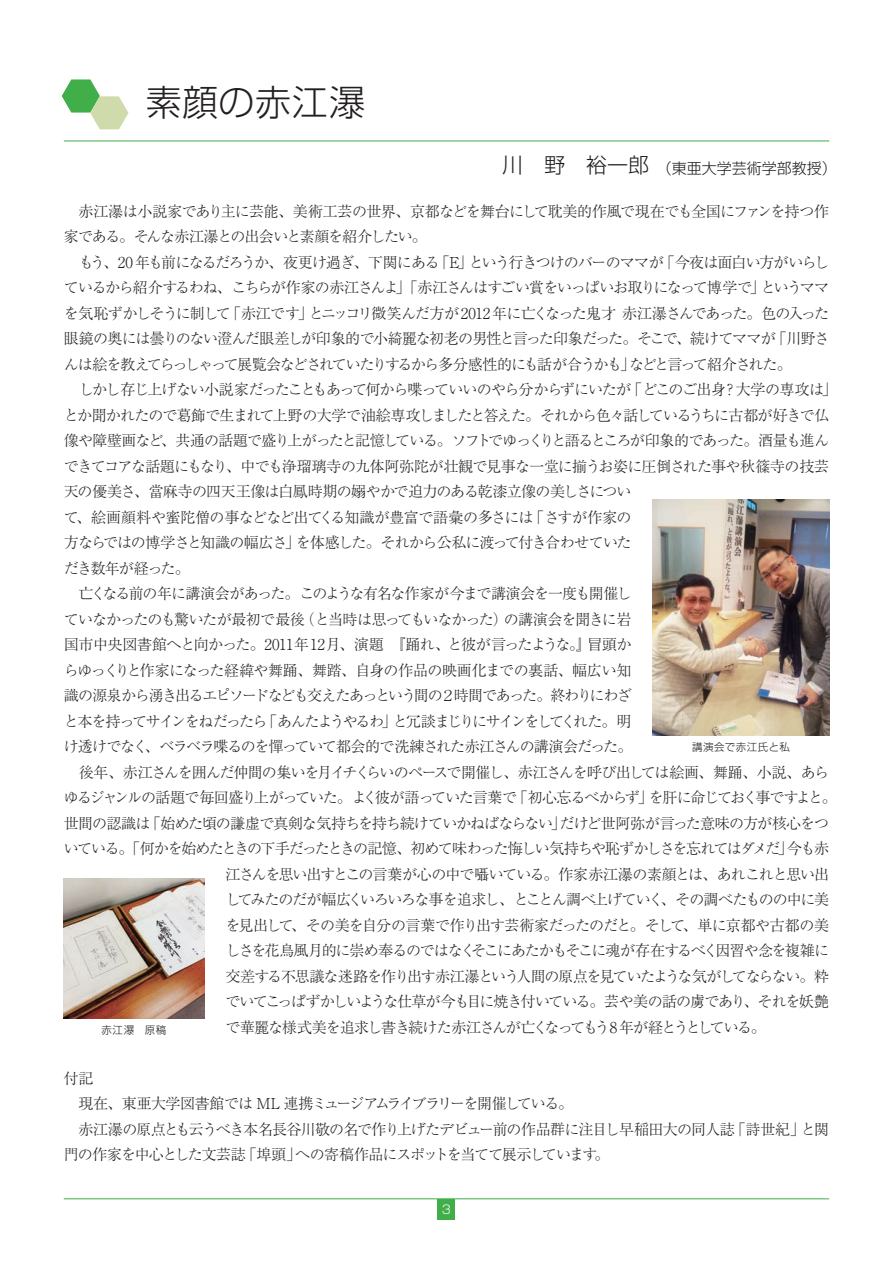
<style>
.page{position:relative;width:893px;height:1263px;background:#fff}
.page>*{position:absolute;margin:0;border:0;box-sizing:border-box;transform-origin:0 0}
.t1{font:300 36px "Shin Go Pro";letter-spacing:.02em;color:#231f20}
.t2{font:300 15px/25.5px "Ryumin Pro";letter-spacing:-.07em;color:#231f20}
.t3{font:300 15px "Ryumin Pro";letter-spacing:-.04em;color:#231f20}
.t4{font:300 15px "Ryumin Pro";letter-spacing:-.095em;color:#231f20}
.t5{font:300 15px "Ryumin Pro";letter-spacing:-.035em;color:#231f20}
.t6{font:300 15px "Ryumin Pro";letter-spacing:-.05em;color:#231f20}
.t7{font:300 15px "Ryumin Pro";letter-spacing:-.1em;color:#231f20}
.t8{font:300 15px "Ryumin Pro";letter-spacing:-.09em;color:#231f20}
.t9{font:300 15px "Ryumin Pro";letter-spacing:-.115em;color:#231f20}
.t10{font:300 15px "Ryumin Pro";letter-spacing:-.025em;color:#231f20}
.t11{font:300 15px "Shin Go Pro";color:#231f20}
.t12{font:300 12px "Shin Go Pro";color:#fff}
.t13{font:300 10.5px "Shin Go Pro";letter-spacing:.055em;color:#231f20}
.s1{font-size:21px}
</style>
<div class="page">
<hr style="left:64px;top:141px;width:765px;height:1px;background:#40ae49">
<svg style="left:62px;top:79px;width:66px;height:50px"></svg>
<img style="left:653px;top:500px;width:176px;height:235px">
<img style="left:64px;top:878px;width:140px;height:140px">
<div style="left:438px;top:1199px;width:17px;height:21px;background:#40ae49"></div>
<hr style="left:64px;top:1198px;width:765px;height:1px;background:#40ae49">
<h1 class="t1" style="left:146px;top:73px;width:221px">素顔の赤江瀑</h1>
<p class="t11" style="left:502px;top:155px;width:336px"><span class="s1">川 野 裕一郎</span>（東亜大学芸術学部教授）</p>
<p class="t3" style="left:64px;top:199px;width:767px">　赤江瀑は小説家であり主に芸能、美術工芸の世界、京都などを舞台にして耽美的作風で現在でも全国にファンを持つ作</p>
<p class="t2" style="left:64px;top:223px;width:365px">家である。そんな赤江瀑との出会いと素顔を紹介したい。</p>
<p class="t2" style="left:64px;top:248px;width:767px">　もう、20 年も前になるだろうか、夜更け過ぎ、下関にある「E」という行きつけのバーのママが「今夜は面白い方がいらし</p>
<p class="t2" style="left:64px;top:274px;width:767px">ているから紹介するわね、こちらが作家の赤江さんよ」「赤江さんはすごい賞をいっぱいお取りになって博学で」というママ</p>
<p class="t2" style="left:64px;top:299px;width:767px">を気恥ずかしそうに制して「赤江です」とニッコリ微笑んだ方が 2012 年に亡くなった鬼才赤江瀑さんであった。色の入った</p>
<p class="t2" style="left:64px;top:325px;width:767px">眼鏡の奥には曇りのない澄んだ眼差しが印象的で小綺麗な初老の男性と言った印象だった。そこで、続けてママが「川野さ</p>
<p class="t4" style="left:64px;top:352px;width:729px">んは絵を教えてらっしゃって展覧会などされていたりするから多分感性的にも話が合うかも」などと言って紹介された。</p>
<p class="t2" style="left:64px;top:376px;width:774px">　しかし存じ上げない小説家だったこともあって何から喋っていいのやら分からずにいたが「どこのご出身？大学の専攻は」</p>
<p class="t2" style="left:64px;top:401px;width:767px">とか聞かれたので葛飾で生まれて上野の大学で油絵専攻しましたと答えた。それから色々話しているうちに古都が好きで仏</p>
<p class="t8" style="left:64px;top:429px;width:767px">像や障壁画など、共通の話題で盛り上がったと記憶している。ソフトでゆっくりと語るところが印象的であった。酒量も進ん</p>
<p class="t3" style="left:64px;top:454px;width:767px">できてコアな話題にもなり、中でも浄瑠璃寺の九体阿弥陀が壮観で見事な一堂に揃うお姿に圧倒された事や秋篠寺の技芸</p>
<p class="t6" style="left:64px;top:480px;width:569px">天の優美さ、當麻寺の四天王像は白鳳時期の嫋やかで迫力のある乾漆立像の美しさについ</p>
<p class="t10" style="left:64px;top:505px;width:569px">て、絵画顔料や蜜陀僧の事などなど出てくる知識が豊富で語彙の多さには「さすが作家の</p>
<p class="t2" style="left:64px;top:529px;width:569px">方ならではの博学さと知識の幅広さ」を体感した。それから公私に渡って付き合わせていた</p>
<p class="t2" style="left:64px;top:554px;width:127px">だき数年が経った。</p>
<p class="t2" style="left:64px;top:580px;width:569px">　亡くなる前の年に講演会があった。このような有名な作家が今まで講演会を一度も開催し</p>
<p class="t2" style="left:64px;top:605px;width:569px">ていなかったのも驚いたが最初で最後（と当時は思ってもいなかった）の講演会を聞きに岩</p>
<p class="t5" style="left:64px;top:633px;width:569px">国市中央図書館へと向かった。2011年12月、演題　『踊れ､と彼が言ったような｡』冒頭か</p>
<p class="t5" style="left:64px;top:658px;width:569px">らゆっくりと作家になった経緯や舞踊、舞踏、自身の作品の映画化までの裏話、幅広い知</p>
<p class="t4" style="left:64px;top:684px;width:569px">識の源泉から湧き出るエピソードなども交えたあっという間の２時間であった。終わりにわざ</p>
<p class="t9" style="left:64px;top:709px;width:569px">と本を持ってサインをねだったら「あんたようやるわ」と冗談まじりにサインをしてくれた。明</p>
<p class="t2" style="left:64px;top:733px;width:570px">け透けでなく、ベラベラ喋るのを憚っていて都会的で洗練された赤江さんの講演会だった。</p>
<p class="t2" style="left:64px;top:758px;width:767px">　後年、赤江さんを囲んだ仲間の集いを月イチくらいのペースで開催し、赤江さんを呼び出しては絵画、舞踊、小説、あら</p>
<p class="t2" style="left:64px;top:784px;width:774px">ゆるジャンルの話題で毎回盛り上がっていた。よく彼が語っていた言葉で「初心忘るべからず」を肝に命じておく事ですよと。</p>
<p class="t2" style="left:64px;top:809px;width:767px">世間の認識は「始めた頃の謙虚で真剣な気持ちを持ち続けていかねばならない」だけど世阿弥が言った意味の方が核心をつ</p>
<p class="t7" style="left:64px;top:837px;width:767px">いている。「何かを始めたときの下手だったときの記憶、初めて味わった悔しい気持ちや恥ずかしさを忘れてはダメだ」今も赤</p>
<p class="t2" style="left:225px;top:860px;width:605px">江さんを思い出すとこの言葉が心の中で囁いている。作家赤江瀑の素顔とは、あれこれと思い出</p>
<p class="t2" style="left:225px;top:886px;width:605px">してみたのだが幅広くいろいろな事を追求し、とことん調べ上げていく、その調べたものの中に美</p>
<p class="t6" style="left:225px;top:913px;width:605px">を見出して、その美を自分の言葉で作り出す芸術家だったのだと。そして、単に京都や古都の美</p>
<p class="t2" style="left:225px;top:937px;width:605px">しさを花鳥風月的に崇め奉るのではなくそこにあたかもそこに魂が存在するべく因習や念を複雑に</p>
<p class="t2" style="left:225px;top:962px;width:605px">交差する不思議な迷路を作り出す赤江瀑という人間の原点を見ていたような気がしてならない。粋</p>
<p class="t2" style="left:225px;top:988px;width:605px">でいてこっぱずかしいような仕草が今も目に焼き付いている。芸や美の話の虜であり、それを妖艶</p>
<p class="t2" style="left:225px;top:1013px;width:542px">で華麗な様式美を追求し書き続けた赤江さんが亡くなってもう8 年が経とうとしている。</p>
<p class="t2" style="left:64px;top:1064px;width:767px">付記<br>　現在、東亜大学図書館では ML 連携ミュージアムライブラリーを開催している。<br>　赤江瀑の原点とも云うべき本名長谷川敬の名で作り上げたデビュー前の作品群に注目し早稲田大の同人誌「詩世紀」と関門の作家を中心とした文芸誌「埠頭」への寄稿作品にスポットを当てて展示しています。</p>
<p class="t13" style="left:692px;top:738px;width:99px">講演会で赤江氏と私</p>
<p class="t13" style="left:102px;top:1021px;width:66px">赤江瀑　原稿</p>
<p class="t12" style="left:442px;top:1200px;width:11px">3</p>
</div>
